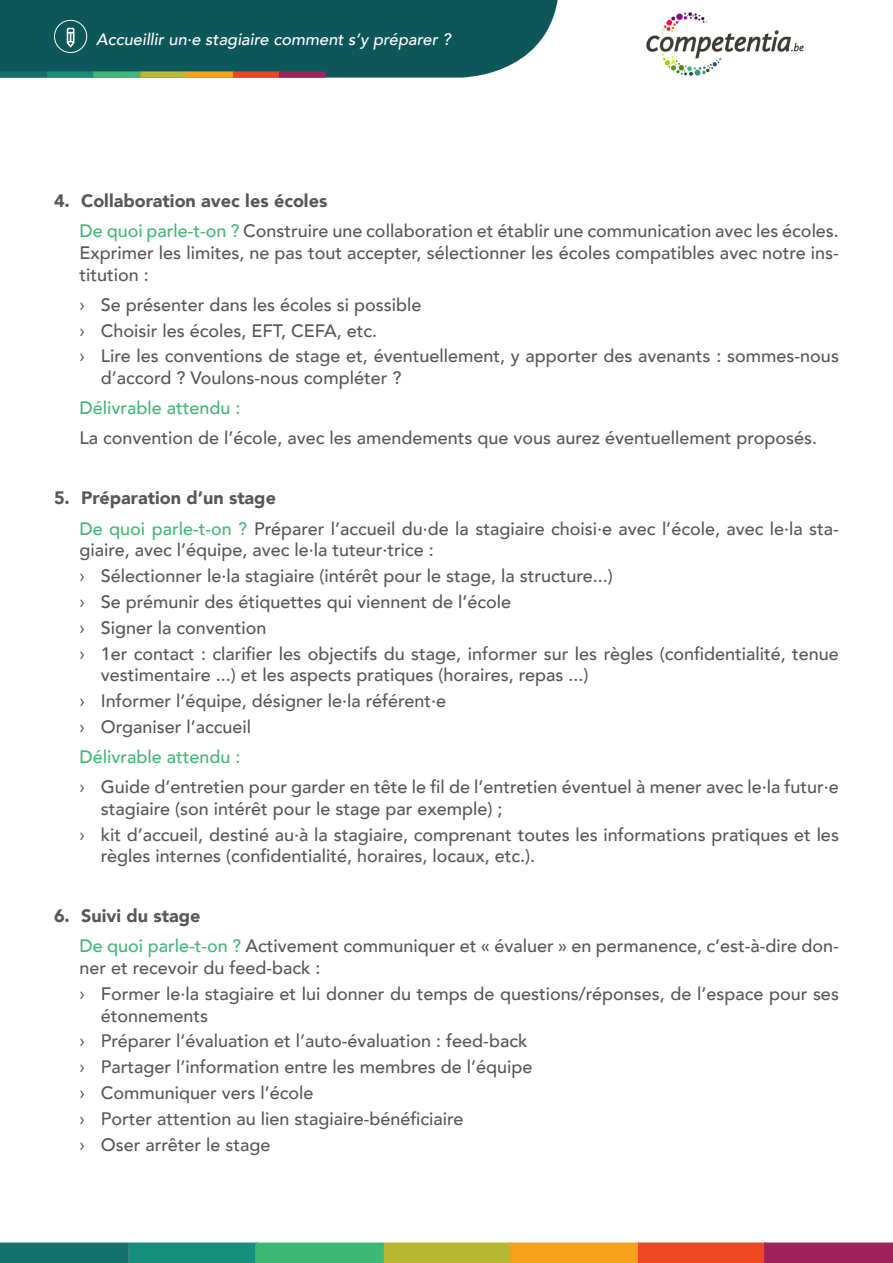
<style>
.page{position:relative;width:893px;height:1263px;background:#fff}
.page>*{position:absolute;margin:0;border:0;box-sizing:border-box;transform-origin:0 0}
.t1{font:500 18px/21.6px "Avenir";color:#57585a}
.t2{font:900 18px "Avenir";color:#57585a}
.t3{font:500 18px "Avenir";color:#41b975}
.t4{font:italic 500 16.5px "Avenir";color:#fff}
.s1{color:#41b975}
.s2{font-family:"Gotham Narrow";font-weight:400}
</style>
<div class="page">
<img style="left:646px;top:12px;width:158px;height:64px">
<div style="left:129px;top:1242px;width:129px;height:21px;background:#168f7d"></div>
<div style="left:255px;top:1242px;width:129px;height:21px;background:#3db875"></div>
<div style="left:384px;top:1242px;width:129px;height:21px;background:#b8b833"></div>
<div style="left:510px;top:1242px;width:129px;height:21px;background:#f5a11c"></div>
<div style="left:638px;top:1242px;width:129px;height:21px;background:#ed4724"></div>
<div style="left:764px;top:1242px;width:129px;height:21px;background:#9e215c"></div>
<div style="left:0;top:1242px;width:129px;height:21px;background:#16706c"></div>
<svg style="left:0;top:0;width:558px;height:78px;background:#1e6061"></svg>
<p class="t4" style="left:96px;top:30px;width:356px">Accueillir un·e stagiaire comment s’y préparer ?</p>
<p class="t2" style="left:54px;top:186px;width:275px">4. Collaboration avec les écoles</p>
<p class="t1" style="left:80px;top:219px;width:761px;text-align:justify"><span class="s1">De quoi parle-t-on ?</span> Construire une collaboration et établir une communication avec les écoles.<br>Exprimer les limites, ne pas tout accepter, sélectionner les écoles compatibles avec notre ins&shy;titution :</p>
<p class="t1" style="left:80px;top:293px;width:343px"><span class="s2">›</span> Se présenter dans les écoles si possible</p>
<p class="t1" style="left:80px;top:318px;width:299px"><span class="s2">›</span> Choisir les écoles, EFT, CEFA, etc.</p>
<p class="t1" style="left:101px;top:344px;width:740px;text-indent:-21px"><span class="s2">›</span> Lire les conventions de stage et, éventuellement, y apporter des avenants : sommes-nous d’accord ? Voulons-nous compléter ?</p>
<p class="t3" style="left:80px;top:392px;width:163px">Délivrable attendu :</p>
<p class="t1" style="left:80px;top:426px;width:739px">La convention de l’école, avec les amendements que vous aurez éventuellement proposés.</p>
<p class="t2" style="left:54px;top:483px;width:223px">5. Préparation d’un stage</p>
<p class="t1" style="left:80px;top:516px;width:761px"><span class="s1">De quoi parle-t-on ?</span> Préparer l’accueil du·de la stagiaire choisi·e avec l’école, avec le·la sta&shy;giaire, avec l’équipe, avec le·la tuteur·trice :</p>
<p class="t1" style="left:80px;top:564px;width:535px"><span class="s2">›</span> Sélectionner le·la stagiaire (intérêt pour le stage, la structure...)</p>
<p class="t1" style="left:80px;top:590px;width:433px"><span class="s2">›</span> Se prémunir des étiquettes qui viennent de l’école</p>
<p class="t1" style="left:80px;top:616px;width:189px"><span class="s2">›</span> Signer la convention</p>
<p class="t1" style="left:101px;top:641px;width:740px;text-indent:-21px"><span class="s2">›</span> 1er contact : clarifier les objectifs du stage, informer sur les règles (confidentialité, tenue vestimentaire ...) et les aspects pratiques (horaires, repas ...)</p>
<p class="t1" style="left:80px;top:689px;width:368px"><span class="s2">›</span> Informer l’équipe, désigner le·la référent·e</p>
<p class="t1" style="left:80px;top:715px;width:173px"><span class="s2">›</span> Organiser l’accueil</p>
<p class="t3" style="left:80px;top:741px;width:163px">Délivrable attendu :</p>
<p class="t1" style="left:101px;top:775px;width:740px;text-indent:-21px"><span class="s2">›</span> Guide d’entretien pour garder en tête le fil de l’entretien éventuel à mener avec le·la futur·e stagiaire (son intérêt pour le stage par exemple) ;</p>
<p class="t1" style="left:101px;top:822px;width:740px;text-indent:-21px"><span class="s2">›</span> kit d’accueil, destiné au·à la stagiaire, comprenant toutes les informations pratiques et les règles internes (confidentialité, horaires, locaux, etc.).</p>
<p class="t2" style="left:54px;top:901px;width:148px">6. Suivi du stage</p>
<p class="t1" style="left:80px;top:934px;width:761px"><span class="s1">De quoi parle-t-on ?</span> Activement communiquer et « évaluer » en permanence, c’est-à-dire don&shy;ner et recevoir du feed-back :</p>
<p class="t1" style="left:101px;top:982px;width:740px;text-indent:-21px"><span class="s2">›</span> Former le·la stagiaire et lui donner du temps de questions/réponses, de l’espace pour ses étonnements</p>
<p class="t1" style="left:80px;top:1029px;width:449px"><span class="s2">›</span> Préparer l’évaluation et l’auto-évaluation : feed-back</p>
<p class="t1" style="left:80px;top:1055px;width:455px"><span class="s2">›</span> Partager l’information entre les membres de l’équipe</p>
<p class="t1" style="left:80px;top:1081px;width:236px"><span class="s2">›</span> Communiquer vers l’école</p>
<p class="t1" style="left:80px;top:1107px;width:386px"><span class="s2">›</span> Porter attention au lien stagiaire-bénéficiaire</p>
<p class="t1" style="left:80px;top:1133px;width:192px"><span class="s2">›</span> Oser arrêter le stage</p>
</div>
